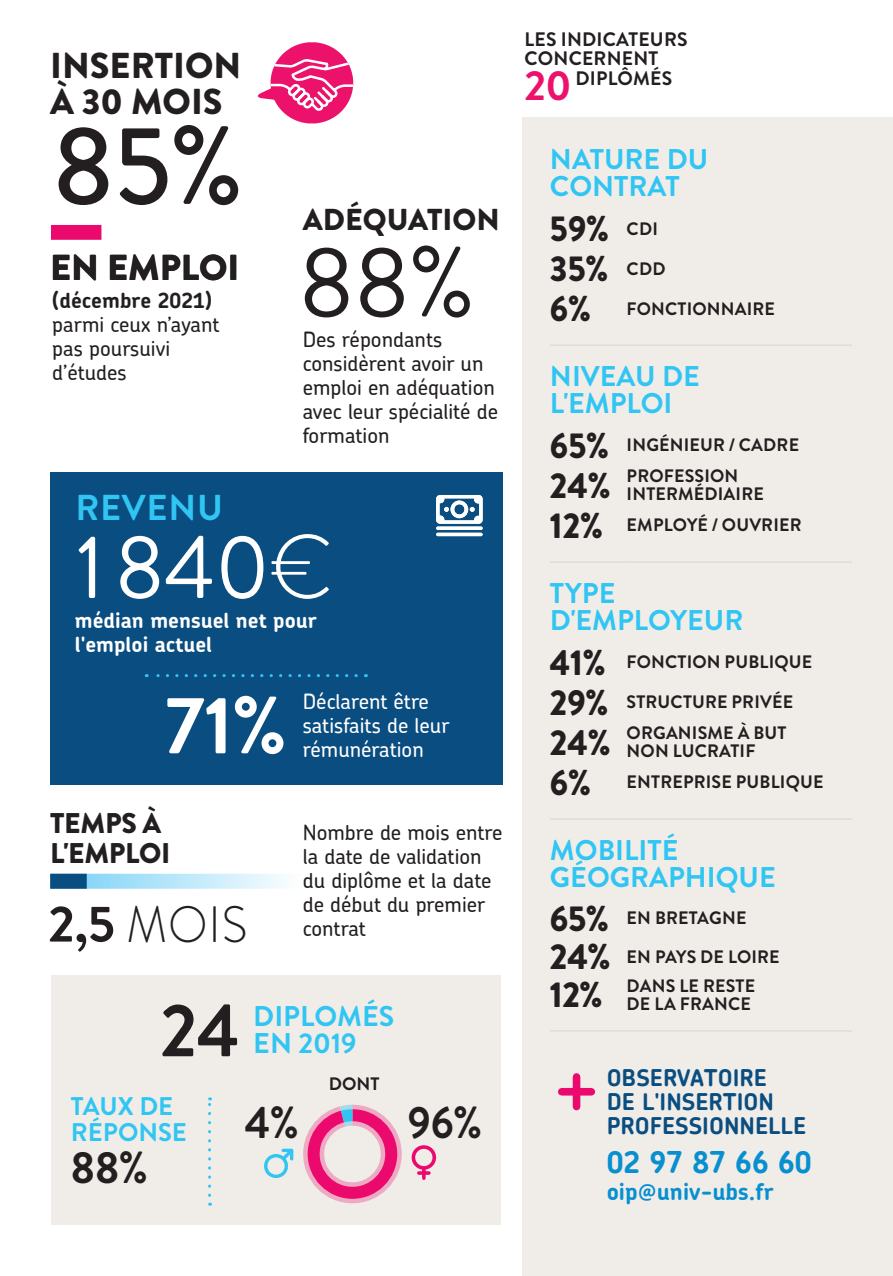
<style>
.page{position:relative;width:893px;height:1276px;background:#fff}
.page>*{position:absolute;margin:0;border:0;box-sizing:border-box;transform-origin:0 0}
.t1{font:500 111px "Brandon Grotesque";color:#231f20}
.t2{font:99.9px "Brandon Grotesque";color:#231f20}
.t3{font:90px "Brandon Grotesque";color:#fff;scale:.96 1}
.t4{font:700 81px "Brandon Grotesque";color:#fff}
.t5{font:700 75px "Brandon Grotesque";color:#231f20;scale:.95 1}
.t6{font:300 51px "Brandon Grotesque";color:#231f20;scale:.93 1}
.t7{font:700 45px "Brandon Grotesque";color:#231f20;scale:.95 1}
.t8{font:900 36px/36px "Brandon Grotesque";color:#231f20}
.t9{font:900 36px/39.9px "Brandon Grotesque";color:#231f20;scale:.95 1}
.t10{font:700 36px "Brandon Grotesque";letter-spacing:.02em;color:#30c5f3}
.t11{font:900 30.3px "Brandon Grotesque";color:#231f20}
.t12{font:700 30px "Chevin";color:#088fd0}
.t13{font:700 28.5px/27px "Brandon Grotesque";color:#30c5f3}
.t14{font:900 28.5px/30px "Brandon Grotesque";letter-spacing:-.01em;color:#231f20}
.t15{font:700 25.5px/25.5px "Brandon Grotesque";color:#30c5f3}
.t16{font:700 23.1px/24px "Chevin";color:#0a4d80}
.t17{font:700 23.1px "Chevin";color:#088fd0}
.t18{font:500 21px/24px "Chevin";color:#231f20}
.t19{font:500 21px/24px "Chevin";color:#fff}
.t20{font:700 21px/24px "Chevin";color:#fff}
.t21{font:700 21px "Chevin";color:#231f20}
.t22{font:700 19.5px/19.5px "Brandon Grotesque";letter-spacing:.01em;color:#231f20}
.t23{font:700 18px/30.9px "Brandon Grotesque";letter-spacing:.01em;color:#231f20}
.s1{font-weight:300}
.s2{font-weight:700}
.s3{font-size:42px;color:#ec126c}
.s4{font-weight:900;font-size:36px}
</style>
<div class="page">
<div style="left:522px;top:117px;width:371px;height:1159px;background:#f0ede8"></div>
<div style="left:51px;top:975px;width:450px;height:250px;background:#f0ede8"></div>
<div style="left:50px;top:472px;width:453px;height:312px;background:#0a4d80"></div>
<div style="left:51px;top:225px;width:50px;height:15px;background:#ec096d"></div>
<svg style="left:87px;top:873px;width:197px;height:15px;background:#c1e9fa"></svg>
<div style="left:50px;top:873px;width:37px;height:15px;background:#0a4d80"></div>
<div style="left:412px;top:1145px;width:24px;height:24px;border:4px solid #ec096d;border-radius:50%"></div>
<svg style="left:422px;top:1168px;width:4px;height:10px"></svg>
<svg style="left:419px;top:1171px;width:10px;height:3px"></svg>
<svg style="left:208px;top:1097px;width:3px;height:98px"></svg>
<svg style="left:146px;top:674px;width:210px;height:3px"></svg>
<div style="left:573px;top:1077px;width:7px;height:29px;background:#ec096d"></div>
<div style="left:562px;top:1088px;width:29px;height:7px;background:#ec096d"></div>
<svg style="left:257px;top:42px;width:97px;height:82px"></svg>
<svg style="left:436px;top:495px;width:47px;height:41px"></svg>
<hr style="left:550px;top:344px;width:76px;height:2px;background:#dbdddb">
<hr style="left:626px;top:344px;width:226px;height:2px;background:#dbdddb">
<hr style="left:550px;top:561px;width:76px;height:2px;background:#dbdddb">
<hr style="left:626px;top:561px;width:226px;height:2px;background:#dbdddb">
<hr style="left:550px;top:818px;width:76px;height:2px;background:#dbdddb">
<hr style="left:626px;top:818px;width:226px;height:2px;background:#dbdddb">
<hr style="left:550px;top:1030px;width:76px;height:1px;background:#dbdddb">
<hr style="left:626px;top:1030px;width:226px;height:1px;background:#dbdddb">
<svg style="left:264px;top:1104px;width:138px;height:100px"></svg>
<h3 class="t8" style="left:50px;top:48px;width:193px">INSERTION<br>À 30 MOIS</h3>
<h1 class="t1" style="left:53px;top:89px;width:192px">85%</h1>
<h3 class="t8" style="left:50px;top:249px;width:191px">EN EMPLOI</h3>
<p class="t21" style="left:52px;top:287px;width:161px">(décembre 2021)</p>
<p class="t18" style="left:52px;top:312px;width:169px">parmi ceux n’ayant pas poursuivi d’études</p>
<h3 class="t10" style="left:75px;top:482px;width:149px">REVENU</h3>
<h3 class="t11" style="left:303px;top:198px;width:198px">ADÉQUATION</h3>
<h2 class="t2" style="left:299px;top:213px;width:178px">88%</h2>
<p class="t18" style="left:303px;top:327px;width:197px">Des répondants considèrent avoir un emploi en adéquation avec leur spécialité de formation</p>
<h3 class="t3" style="left:76px;top:505px;width:269px">1840<span class="s1">€</span></h3>
<p class="t20" style="left:75px;top:608px;width:243px">médian mensuel net pour l'emploi actuel</p>
<p class="t19" style="left:303px;top:689px;width:148px">Déclarent être satisfaits de leur rémunération</p>
<h3 class="t4" style="left:165px;top:669px;width:123px">71%</h3>
<h3 class="t14" style="left:50px;top:808px;width:122px">TEMPS À<br>L'EMPLOI</h3>
<h3 class="t6" style="left:48px;top:889px;width:216px"><span class="s2">2,5</span> MOIS</h3>
<p class="t18" style="left:303px;top:819px;width:201px">Nombre de mois entre la date de validation du diplôme et la date de début du premier contrat</p>
<h3 class="t5" style="left:160px;top:978px;width:85px">24</h3>
<h3 class="t13" style="left:253px;top:1003px;width:142px">DIPLOMÉS<br>EN 2019</h3>
<p class="t23" style="left:329px;top:1068px;width:52px">DONT</p>
<h3 class="t15" style="left:71px;top:1094px;width:117px">TAUX DE<br>RÉPONSE</h3>
<h3 class="t7" style="left:71px;top:1136px;width:82px">88%</h3>
<h3 class="t7" style="left:245px;top:1091px;width:58px">4%</h3>
<h3 class="t7" style="left:408px;top:1091px;width:80px">96%</h3>
<p class="t22" style="left:524px;top:30px;width:165px">LES INDICATEURS<br>CONCERNENT<br><span class="s3">20</span> DIPLÔMÉS</p>
<h3 class="t13" style="left:550px;top:146px;width:160px">NATURE DU<br>CONTRAT</h3>
<h3 class="t9" style="left:550px;top:209px;width:123px">59% <sup>CDI<br></sup>35% <sup>CDD</sup></h3>
<p class="t23" style="left:550px;top:293px;width:227px"><span class="s4">6%</span> FONCTIONNAIRE</p>
<h3 class="t13" style="left:550px;top:363px;width:151px">NIVEAU DE<br>L'EMPLOI</h3>
<p class="t23" style="left:550px;top:430px;width:251px"><span class="s4">65%</span> INGÉNIEUR / CADRE<br><span class="s4">24%</span> PROFESSION</p>
<p class="t23" style="left:550px;top:479px;width:253px;text-indent:77px">INTERMÉDIAIRE<br><span class="s4">12%</span> EMPLOYÉ / OUVRIER</p>
<h3 class="t13" style="left:550px;top:580px;width:195px">TYPE<br>D'EMPLOYEUR</h3>
<p class="t23" style="left:550px;top:647px;width:264px"><span class="s4">41%</span> FONCTION PUBLIQUE</p>
<p class="t23" style="left:550px;top:687px;width:245px"><span class="s4">29%</span> STRUCTURE PRIVÉE<br><span class="s4">24%</span> ORGANISME À BUT</p>
<p class="t23" style="left:550px;top:736px;width:275px;text-align:center">NON LUCRATIF<br><span class="s4">6%</span> ENTREPRISE PUBLIQUE</p>
<h3 class="t13" style="left:550px;top:837px;width:227px">MOBILITÉ<br>GÉOGRAPHIQUE</h3>
<p class="t23" style="left:550px;top:899px;width:231px;line-height:38.4px"><span class="s4">65%</span> EN BRETAGNE<br><span class="s4">24%</span> EN PAYS DE LOIRE</p>
<p class="t23" style="left:550px;top:977px;width:207px;line-height:18px;text-align:right"><span class="s4">12%</span> DANS LE RESTE<br>DE LA FRANCE</p>
<p class="t16" style="left:607px;top:1065px;width:201px">OBSERVATOIRE<br>DE L'INSERTION<br>PROFESSIONNELLE</p>
<h3 class="t12" style="left:607px;top:1142px;width:206px">02 97 87 66 60</h3>
<p class="t17" style="left:607px;top:1176px;width:169px">oip@univ-ubs.fr</p>
</div>
